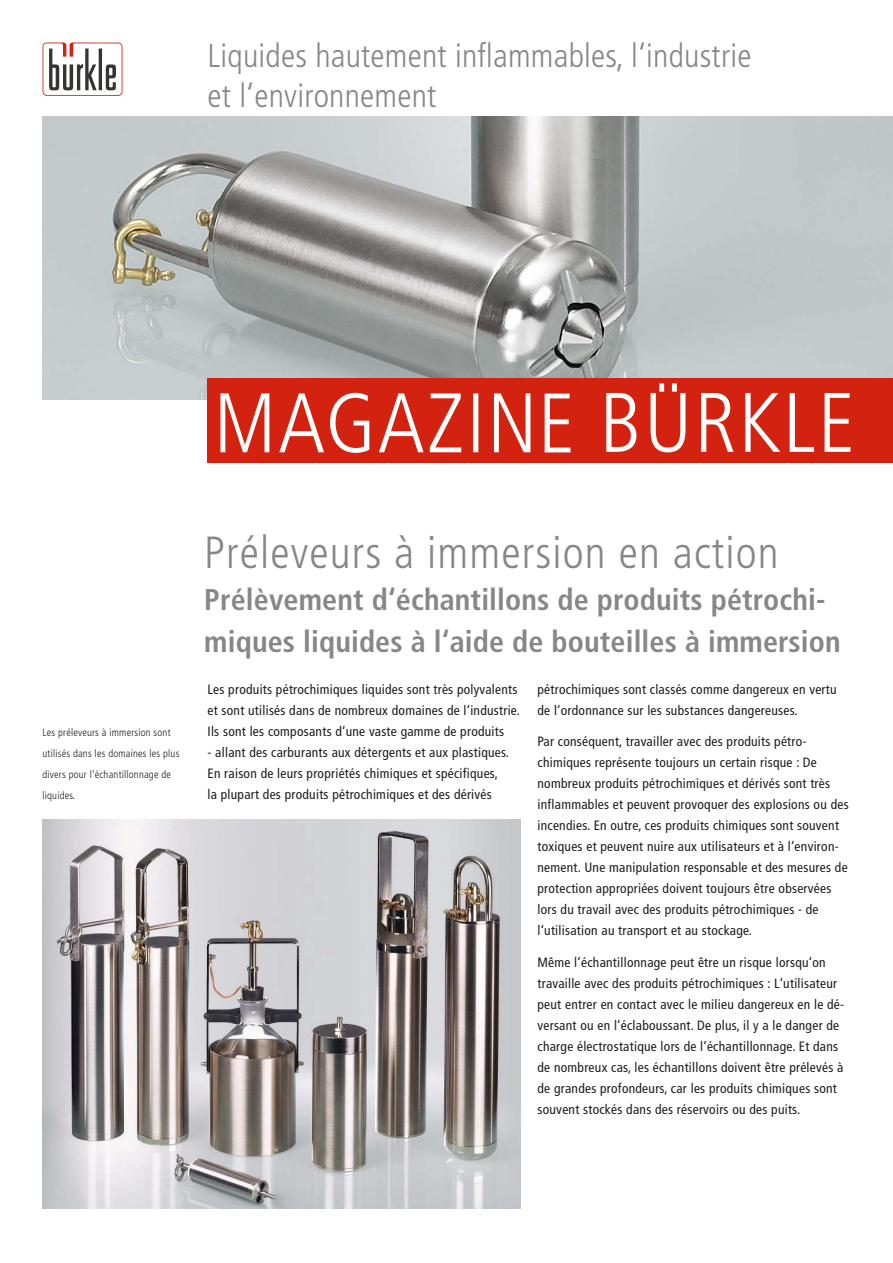
<style>
.page{position:relative;width:893px;height:1263px;background:#fff}
.page>*{position:absolute;margin:0;border:0;box-sizing:border-box;transform-origin:0 0}
.t1{font:300 condensed 45px "Frutiger";letter-spacing:.025em;color:#878787}
.t2{font:300 condensed 33px/39.6px "Frutiger";letter-spacing:.005em;color:#878787}
.t3{font:700 condensed 30px/42px "Frutiger";letter-spacing:.005em;color:#878787}
.t4{font:condensed 13.5px/21px "Frutiger";letter-spacing:.02em;color:#1d1d1b}
.t5{font:300 condensed 10.5px/21px "Frutiger";letter-spacing:.02em;color:#1d1d1b}
</style>
<div class="page">
<img style="left:43px;top:116px;width:850px;height:284px">
<svg style="left:43px;top:43px;width:79px;height:53px"></svg>
<img style="left:43px;top:820px;width:477px;height:388px">
<div style="left:207px;top:379px;width:685px;height:84px;background:#d32210"></div>
<svg style="left:220px;top:393px;width:310px;height:60px"></svg>
<svg style="left:545px;top:394px;width:25px;height:58px"></svg>
<svg style="left:606px;top:383px;width:244px;height:69px"></svg>
<h2 class="t2" style="left:207px;top:37px;width:545px">Liquides hautement inflammables, l‘industrie et l‘environnement</h2>
<p class="t5" style="left:43px;top:722px;width:138px">Les préleveurs à immersion sont utilisés dans les domaines les plus divers pour l‘échantillonnage de liquides.</p>
<h1 class="t1" style="left:204px;top:526px;width:576px">Préleveurs à immersion en action</h1>
<h3 class="t3" style="left:204px;top:578px;width:638px">Prélèvement d‘échantillons de produits pétrochi&shy;miques liquides à l‘aide de bouteilles à immersion</h3>
<p class="t4" style="left:207px;top:678px;width:314px">Les produits pétrochimiques liquides sont très polyvalents et sont utilisés dans de nombreux domaines de l‘industrie.<br>Ils sont les composants d‘une vaste gamme de produits</p>
<p class="t4" style="left:207px;top:741px;width:303px">- allant des carburants aux détergents et aux plastiques.<br>En raison de leurs propriétés chimiques et spécifiques, la plupart des produits pétrochimiques et des dérivés</p>
<p class="t4" style="left:537px;top:678px;width:301px">pétrochimiques sont classés comme dangereux en vertu de l‘ordonnance sur les substances dangereuses.</p>
<p class="t4" style="left:537px;top:731px;width:313px">Par conséquent, travailler avec des produits pétro&shy;chimiques représente toujours un certain risque : De nombreux produits pétrochimiques et dérivés sont très inflammables et peuvent provoquer des explosions ou des incendies. En outre, ces produits chimiques sont souvent toxiques et peuvent nuire aux utilisateurs et à l‘environ&shy;nement. Une manipulation responsable et des mesures de protection appropriées doivent toujours être observées lors du travail avec des produits pétrochimiques - de l‘utilisation au transport et au stockage.</p>
<p class="t4" style="left:537px;top:952px;width:308px">Même l‘échantillonnage peut être un risque lorsqu‘on travaille avec des produits pétrochimiques : L‘utilisateur peut entrer en contact avec le milieu dangereux en le dé&shy;versant ou en l‘éclaboussant. De plus, il y a le danger de charge électrostatique lors de l‘échantillonnage. Et dans de nombreux cas, les échantillons doivent être prélevés à de grandes profondeurs, car les produits chimiques sont souvent stockés dans des réservoirs ou des puits.</p>
</div>
